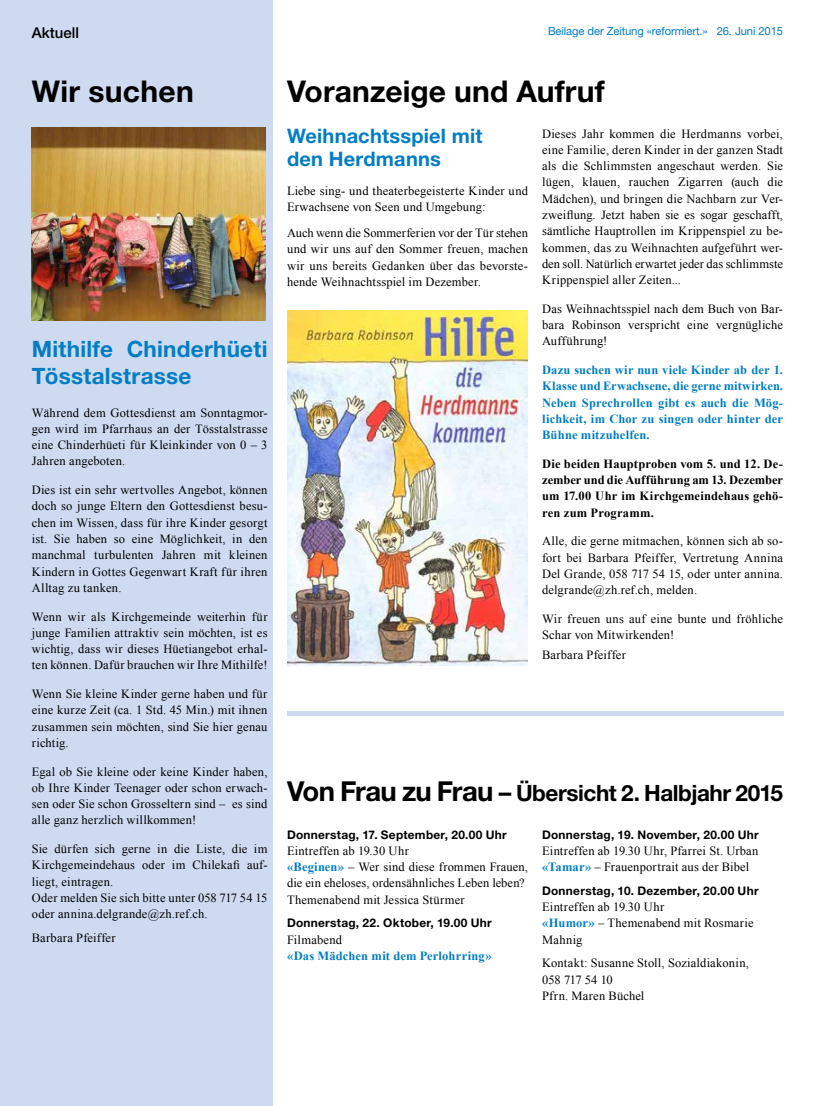
<style>
.page{position:relative;width:815px;height:1106px;background:#fff}
.page>*{position:absolute;margin:0;border:0;box-sizing:border-box;transform-origin:0 0}
.t1{font:700 30px "Helvetica Neue LT Pro";letter-spacing:.005em;color:#000}
.t2{font:700 22.5px "Helvetica Neue LT Pro";letter-spacing:-.02em;color:#000}
.t3{font:700 22.5px/27.5px "Helvetica Neue LT Pro";letter-spacing:.01em;color:#007dc3}
.t4{font:700 20px/22.5px "Helvetica Neue LT Pro";letter-spacing:.01em;color:#007dc3}
.t5{font:500 15px "Helvetica Neue LT Pro";color:#000}
.t6{font:12.5px/16.2px "Times New Roman";letter-spacing:.015em;color:#000;text-align:justify}
.t7{font:700 12.5px/16.2px "Times New Roman";letter-spacing:.01em;color:#007dc3;text-align:justify}
.t8{font:700 12.5px/16.2px "Times New Roman";letter-spacing:.01em;color:#000;text-align:justify}
.t9{font:700 11.88px "Helvetica Neue LT Pro";letter-spacing:.02em;color:#000}
.t10{font:11.25px "Helvetica Neue LT Pro";letter-spacing:-.01em;color:#007dc3}
.s1{font-size:27.5px}
.s2{font-size:25px}
.s3{font-weight:700;color:#007dc3}
</style>
<div class="page">
<div style="left:0;top:0;width:273px;height:1106px;background:#cddaf0"></div>
<img style="left:32px;top:128px;width:234px;height:193px">
<img style="left:287px;top:310px;width:241px;height:355px">
<div style="left:287px;top:711px;width:496px;height:5px;background:#cddaf0"></div>
<p class="t5" style="left:32px;top:23px;width:49px">Aktuell</p>
<p class="t10" style="left:548px;top:24px;width:237px">Beilage der Zeitung «reformiert.» 26. Juni 2015</p>
<h1 class="t1" style="left:32px;top:72px;width:163px">Wir suchen</h1>
<h2 class="t3" style="left:32px;top:334px;width:237px">Mithilfe Chinderhüeti<br>Tösstalstrasse</h2>
<p class="t6" style="left:32px;top:404px;width:237px">Während dem Gottesdienst am Sonntagmor&shy;gen wird im Pfarrhaus an der Tösstalstrasse eine Chinderhüeti für Kleinkinder von 0 – 3<br>Jahren angeboten.</p>
<p class="t6" style="left:32px;top:481px;width:237px">Dies ist ein sehr wertvolles Angebot, können doch so junge Eltern den Gottesdienst besu&shy;chen im Wissen, dass für ihre Kinder gesorgt ist. Sie haben so eine Möglichkeit, in den manchmal turbulenten Jahren mit kleinen Kindern in Gottes Gegenwart Kraft für ihren Alltag zu tanken.</p>
<p class="t6" style="left:32px;top:608px;width:237px">Wenn wir als Kirchgemeinde weiterhin für junge Familien attraktiv sein möchten, ist es wichtig, dass wir dieses Hüetiangebot erhal&shy;ten können. Dafür brauchen wir Ihre Mithilfe!</p>
<p class="t6" style="left:32px;top:685px;width:237px">Wenn Sie kleine Kinder gerne haben und für eine kurze Zeit (ca. 1 Std. 45 Min.) mit ihnen zusammen sein möchten, sind Sie hier genau richtig.</p>
<p class="t6" style="left:32px;top:763px;width:237px">Egal ob Sie kleine oder keine Kinder haben, ob Ihre Kinder Teenager oder schon erwach&shy;sen oder Sie schon Grosseltern sind – es sind alle ganz herzlich willkommen!</p>
<p class="t6" style="left:32px;top:840px;width:237px;text-align:left">Sie dürfen sich gerne in die Liste, die im Kirchgemeindehaus oder im Chilekafi auf&shy;liegt, eintragen.<br>Oder melden Sie sich bitte unter 058 717 54 15 oder annina.delgrande@zh.ref.ch.</p>
<p class="t6" style="left:32px;top:929px;width:85px">Barbara Pfeiffer</p>
<h1 class="t1" style="left:287px;top:72px;width:319px">Voranzeige und Aufruf</h1>
<h3 class="t4" style="left:287px;top:124px;width:197px">Weihnachtsspiel mit den Herdmanns</h3>
<p class="t6" style="left:287px;top:182px;width:242px">Liebe sing- und theaterbegeisterte Kinder und<br>Erwachsene von Seen und Umgebung:</p>
<p class="t6" style="left:287px;top:225px;width:242px">Auch wenn die Sommerferien vor der Tür stehen und wir uns auf den Sommer freuen, machen wir uns bereits Gedanken über das bevorste&shy;hende Weihnachtsspiel im Dezember.</p>
<p class="t6" style="left:542px;top:125px;width:242px">Dieses Jahr kommen die Herdmanns vorbei, eine Familie, deren Kinder in der ganzen Stadt als die Schlimmsten angeschaut werden. Sie lügen, klauen, rauchen Zigarren (auch die Mädchen), und bringen die Nachbarn zur Ver&shy;zweiflung. Jetzt haben sie es sogar geschafft, sämtliche Hauptrollen im Krippenspiel zu be&shy;kommen, das zu Weihnachten aufgeführt wer&shy;den soll. Natürlich erwartet jeder das schlimmste Krippenspiel aller Zeiten...</p>
<p class="t6" style="left:542px;top:300px;width:242px">Das Weihnachtsspiel nach dem Buch von Bar&shy;bara Robinson verspricht eine vergnügliche Aufführung!</p>
<p class="t7" style="left:542px;top:361px;width:242px">Dazu suchen wir nun viele Kinder ab der 1.<br>Klasse und Erwachsene, die gerne mitwirken.<br>Neben Sprechrollen gibt es auch die Mög&shy;lichkeit, im Chor zu singen oder hinter der Bühne mitzuhelfen.</p>
<p class="t8" style="left:542px;top:455px;width:242px">Die beiden Hauptproben vom 5. und 12. De&shy;zember und die Aufführung am 13. Dezember um 17.00 Uhr im Kirchgemeindehaus gehö&shy;ren zum Programm.</p>
<p class="t6" style="left:542px;top:533px;width:242px">Alle, die gerne mitmachen, können sich ab so&shy;fort bei Barbara Pfeiffer, Vertretung Annina Del Grande, 058 717 54 15, oder unter annina. delgrande@zh.ref.ch, melden.</p>
<p class="t6" style="left:542px;top:610px;width:242px">Wir freuen uns auf eine bunte und fröhliche<br>Schar von Mitwirkenden!</p>
<p class="t6" style="left:542px;top:646px;width:85px">Barbara Pfeiffer</p>
<h2 class="t2" style="left:287px;top:778px;width:498px"><span class="s1">Von Frau zu Frau</span> <span class="s2">–</span> Übersicht 2. Halbjahr 2015</h2>
<p class="t9" style="left:287px;top:827px;width:221px">Donnerstag, 17. September, 20.00 Uhr</p>
<p class="t6" style="left:287px;top:842px;width:242px;text-align:left">Eintreffen ab 19.30 Uhr<br><span class="s3">«Beginen»</span> – Wer sind diese frommen Frauen, die ein eheloses, ordensähnliches Leben leben?<br>Themenabend mit Jessica Stürmer</p>
<p class="t9" style="left:287px;top:915px;width:206px">Donnerstag, 22. Oktober, 19.00 Uhr</p>
<p class="t6" style="left:287px;top:931px;width:56px">Filmabend</p>
<p class="t7" style="left:287px;top:947px;width:206px">«Das Mädchen mit dem Perlohrring»</p>
<p class="t9" style="left:542px;top:827px;width:218px">Donnerstag, 19. November, 20.00 Uhr</p>
<p class="t6" style="left:542px;top:842px;width:218px">Eintreffen ab 19.30 Uhr, Pfarrei St. Urban <span class="s3">«Tamar»</span> – Frauenportrait aus der Bibel</p>
<p class="t9" style="left:542px;top:883px;width:218px">Donnerstag, 10. Dezember, 20.00 Uhr</p>
<p class="t6" style="left:542px;top:898px;width:213px;text-align:left">Eintreffen ab 19.30 Uhr<br><span class="s3">«Humor»</span> – Themenabend mit Rosmarie<br>Mahnig</p>
<p class="t6" style="left:542px;top:955px;width:208px;text-align:left">Kontakt: Susanne Stoll, Sozialdiakonin,<br>058 717 54 10<br>Pfrn. Maren Büchel</p>
</div>
